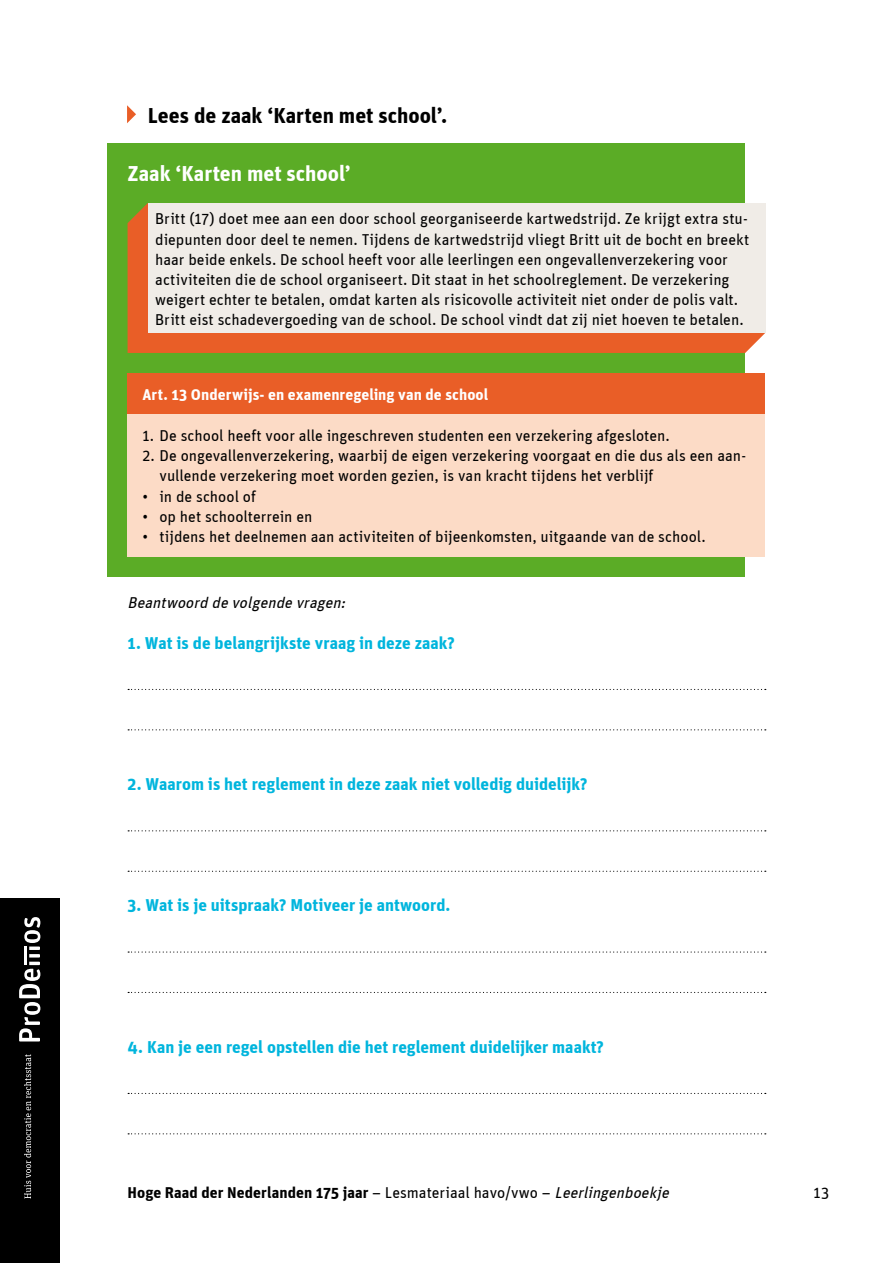
<style>
.page{position:relative;width:893px;height:1263px;background:#fff}
.page>*{position:absolute;margin:0;border:0;box-sizing:border-box;transform-origin:0 0}
.t1{font:700 21.75px "Unit";color:#000}
.t2{font:700 21.75px "Unit";color:#fff}
.t3{font:700 17.25px "Unit";color:#00b5dd}
.t4{font:15.75px/20.2px "Unit";color:#000}
.t5{font:700 15.75px "Unit";letter-spacing:.005em;color:#000}
.t6{font:700 15.75px "Unit";letter-spacing:.005em;color:#fff}
.t7{font:italic 15.75px "Unit";color:#000}
.s1{font-weight:400}
.s2{font-weight:400;font-style:italic}
</style>
<div class="page">
<div style="left:0;top:898px;width:60px;height:365px;background:#000"></div>
<svg style="left:19px;top:917px;width:21px;height:124px"></svg>
<svg style="left:24px;top:1054px;width:7px;height:144px"></svg>
<svg style="left:128px;top:689px;width:638px;height:1px"></svg>
<svg style="left:128px;top:729px;width:638px;height:1px"></svg>
<svg style="left:128px;top:830px;width:638px;height:1px"></svg>
<svg style="left:128px;top:871px;width:638px;height:1px"></svg>
<svg style="left:128px;top:951px;width:638px;height:2px"></svg>
<svg style="left:128px;top:992px;width:638px;height:1px"></svg>
<svg style="left:128px;top:1093px;width:638px;height:1px"></svg>
<svg style="left:128px;top:1133px;width:638px;height:1px"></svg>
<div style="left:107px;top:144px;width:638px;height:433px;background:#5bac26"></div>
<div style="left:128px;top:203px;width:637px;height:150px;background:#e95e27"></div>
<div style="left:148px;top:203px;width:617px;height:130px;background:#f0ece7"></div>
<div style="left:128px;top:373px;width:637px;height:42px;background:#e95e27"></div>
<div style="left:128px;top:415px;width:637px;height:142px;background:#fcdbc6"></div>
<svg style="left:127px;top:105px;width:9px;height:18px"></svg>
<h1 class="t1" style="left:148px;top:102px;width:301px">Lees de zaak ‘Karten met school’.</h1>
<h1 class="t2" style="left:128px;top:160px;width:225px">Zaak ‘Karten met school’</h1>
<p class="t4" style="left:155px;top:208px;width:596px">Britt (17) doet mee aan een door school georganiseerde kartwedstrijd. Ze krijgt extra stu&shy;diepunten door deel te nemen. Tijdens de kartwedstrijd vliegt Britt uit de bocht en breekt haar beide enkels. De school heeft voor alle leerlingen een ongevallenverzekering voor activiteiten die de school organiseert. Dit staat in het schoolreglement. De verzekering weigert echter te betalen, omdat karten als risicovolle activiteit niet onder de polis valt.<br>Britt eist schadevergoeding van de school. De school vindt dat zij niet hoeven te betalen.</p>
<p class="t6" style="left:142px;top:385px;width:347px">Art. 13 Onderwijs- en examenregeling van de school</p>
<p class="t4" style="left:142px;top:425px;width:529px">1. De school heeft voor alle ingeschreven studenten een verzekering afgesloten.</p>
<p class="t4" style="left:159px;top:445px;width:588px;text-indent:-17px">2. De ongevallenverzekering, waarbij de eigen verzekering voorgaat en die dus als een aan&shy;vullende verzekering moet worden gezien, is van kracht tijdens het verblijf</p>
<p class="t4" style="left:142px;top:486px;width:115px">• in de school of</p>
<p class="t4" style="left:142px;top:506px;width:171px">• op het schoolterrein en</p>
<p class="t4" style="left:142px;top:526px;width:565px">• tijdens het deelnemen aan activiteiten of bijeenkomsten, uitgaande van de school.</p>
<p class="t7" style="left:128px;top:593px;width:223px">Beantwoord de volgende vragen:</p>
<p class="t3" style="left:128px;top:632px;width:329px">1. Wat is de belangrijkste vraag in deze zaak?</p>
<p class="t3" style="left:128px;top:773px;width:461px">2. Waarom is het reglement in deze zaak niet volledig duidelijk?</p>
<p class="t3" style="left:128px;top:894px;width:324px">3. Wat is je uitspraak? Motiveer je antwoord.</p>
<p class="t3" style="left:128px;top:1036px;width:478px">4. Kan je een regel opstellen die het reglement duidelijker maakt?</p>
<p class="t5" style="left:128px;top:1183px;width:547px">Hoge Raad der Nederlanden 175 jaar <span class="s1">– Lesmateriaal havo/vwo –</span> <span class="s2">Leerlingenboekje</span></p>
<p class="t4" style="left:813px;top:1182px;width:17px">13</p>
</div>
